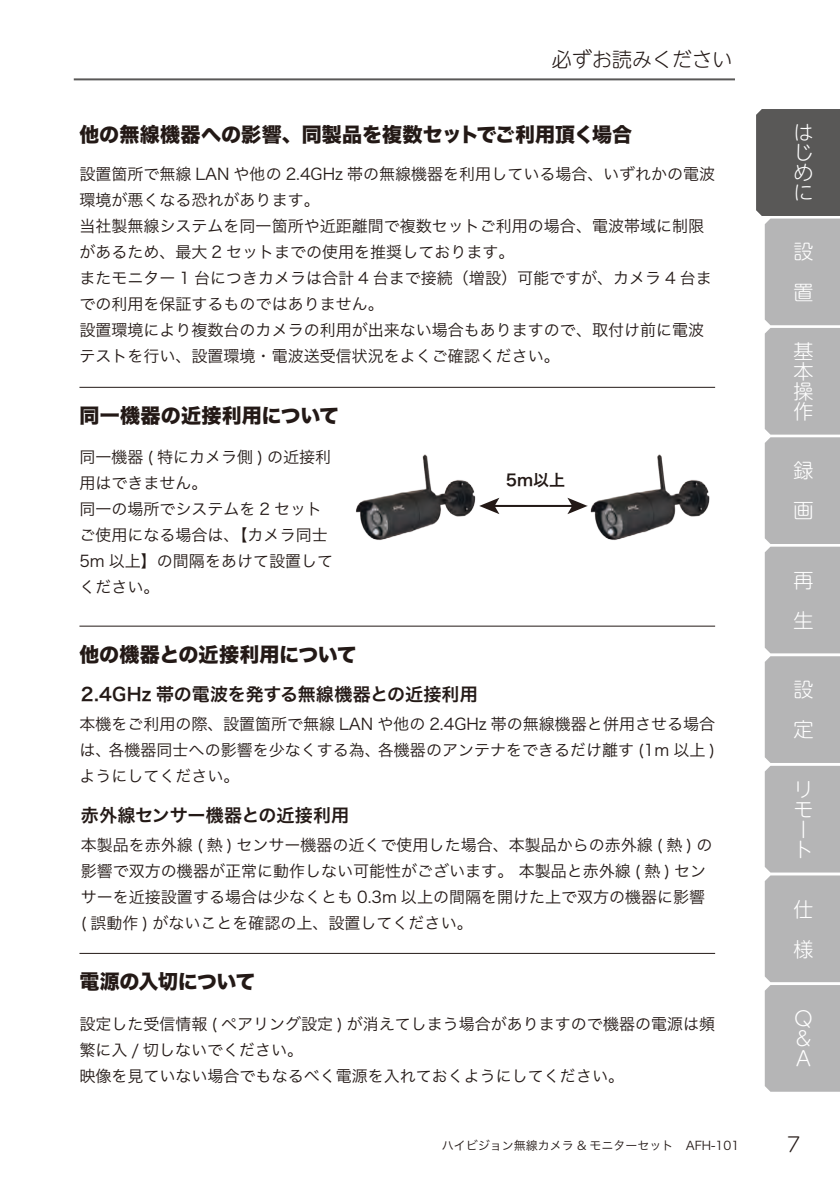
<style>
.page{position:relative;width:840px;height:1191px;background:#fff}
.page>*{position:absolute;margin:0;border:0;box-sizing:border-box;transform-origin:0 0}
.t1{font:20px "Hira Kaku Std N W8";color:#231916}
.t2{font:300 20px/20px "UD Shin M Go Pr 6 N";color:#fff}
.t3{font:300 20px "UD Shin M Go Pr 6 N";color:#231916}
.t4{font:20px "Hira Kaku Std N W8";letter-spacing:-.03em;color:#231916}
.t5{font:18px "Hira Kaku Pro W6";color:#231916}
.t6{font:17px "Hira Kaku Pro N W3";letter-spacing:-.025em;color:#231916}
.t7{font:16px/26px "Hira Kaku Pro W3";color:#231916}
.t8{font:16px "Hira Kaku Pro N W6";color:#231916}
.t9{font:12px "Hira Kaku Pro W3";color:#231916}
</style>
<div class="page">
<hr style="left:74px;top:78px;width:660px;height:2px;background:#595857">
<svg style="left:756px;top:109px;width:83px;height:982px;background:#b3b3b4"></svg>
<hr style="left:79px;top:387px;width:635px;height:1px;background:#231916">
<hr style="left:79px;top:626px;width:635px;height:1px;background:#231916">
<hr style="left:79px;top:953px;width:635px;height:1px;background:#231916">
<hr style="left:492px;top:505px;width:82px;height:2px;background:#231916">
<svg style="left:479px;top:498px;width:20px;height:16px"></svg>
<svg style="left:567px;top:498px;width:20px;height:16px"></svg>
<img style="left:356px;top:454px;width:120px;height:86px">
<img style="left:587px;top:454px;width:123px;height:86px">
<p class="t3" style="left:551px;top:43px;width:181px">必ずお読みください</p>
<p class="t2" style="left:793px;top:121px;width:20px;text-align:justify">はじめに</p>
<p class="t1" style="left:79px;top:124px;width:554px">他の無線機器への影響、同製品を複数セットでご利用頂く場合</p>
<p class="t7" style="left:79px;top:160px;width:636px">設置箇所で無線 LAN や他の 2.4GHz 帯の無線機器を利用している場合、いずれかの電波環境が悪くなる恐れがあります。<br>当社製無線システムを同一箇所や近距離間で複数セットご利用の場合、電波帯域に制限があるため、最大 2 セットまでの使用を推奨しております。<br>またモニター 1 台につきカメラは合計 4 台まで接続（増設）可能ですが、カメラ 4 台までの利用を保証するものではありません。<br>設置環境により複数台のカメラの利用が出来ない場合もありますので、取付け前に電波テストを行い、設置環境・電波送受信状況をよくご確認ください。</p>
<p class="t2" style="left:793px;top:231px;width:21px;line-height:40px">設置</p>
<p class="t6" style="left:250px;top:254px;width:274px">遮蔽物がない場合、電波が遮断されな</p>
<p class="t6" style="left:568px;top:254px;width:259px">遮蔽物(壁など)がある場合は電波が</p>
<p class="t2" style="left:793px;top:340px;width:21px;text-align:justify">基本操作</p>
<p class="t1" style="left:79px;top:404px;width:261px">同一機器の近接利用について</p>
<p class="t7" style="left:79px;top:442px;width:255px">同一機器 ( 特にカメラ側 ) の近接利用はできません。<br>同一の場所でシステムを 2 セットご使用になる場合は、【カメラ同士<br>5m 以上】の間隔をあけて設置してください。</p>
<p class="t2" style="left:793px;top:449px;width:21px;line-height:40px">録画</p>
<p class="t8" style="left:505px;top:465px;width:61px">5m以上</p>
<p class="t2" style="left:793px;top:559px;width:21px;line-height:40px">再生</p>
<p class="t1" style="left:79px;top:643px;width:279px">他の機器との近接利用について</p>
<p class="t5" style="left:81px;top:678px;width:398px">2.4GHz 帯の電波を発する無線機器との近接利用</p>
<p class="t7" style="left:79px;top:710px;width:636px;text-align:justify">本機をご利用の際、設置箇所で無線 LAN や他の 2.4GHz 帯の無線機器と併用させる場合は、各機器同士への影響を少なくする為、各機器のアンテナをできるだけ離す (1m 以上 )ようにしてください。</p>
<p class="t5" style="left:81px;top:798px;width:269px">赤外線センサー機器との近接利用</p>
<p class="t7" style="left:81px;top:830px;width:632px">本製品を赤外線 ( 熱 ) センサー機器の近くで使用した場合、本製品からの赤外線 ( 熱 ) の影響で双方の機器が正常に動作しない可能性がございます。本製品と赤外線 ( 熱 ) センサーを近接設置する場合は少なくとも 0.3m 以上の間隔を開けた上で双方の機器に影響( 誤動作 ) がないことを確認の上、設置してください。</p>
<p class="t4" style="left:79px;top:970px;width:177px">電源の入切について</p>
<p class="t7" style="left:79px;top:1010px;width:636px">設定した受信情報 ( ペアリング設定 ) が消えてしまう場合がありますので機器の電源は頻繁に入 / 切しないでください。<br>映像を見ていない場合でもなるべく電源を入れておくようにしてください。</p>
<p class="t2" style="left:793px;top:668px;width:21px;line-height:40px">設定</p>
<p class="t2" style="left:793px;top:778px;width:20px">リモート</p>
<p class="t2" style="left:793px;top:888px;width:21px;line-height:40px">仕様</p>
<p class="t2" style="left:793px;top:1006px;width:20px;text-align:justify">Ｑ＆Ａ</p>
<p class="t9" style="left:441px;top:1134px;width:299px">ハイビジョン無線カメラ &amp; モニターセット　AFH-101</p>
<p class="t3" style="left:786px;top:1128px;width:15px">7</p>
</div>
